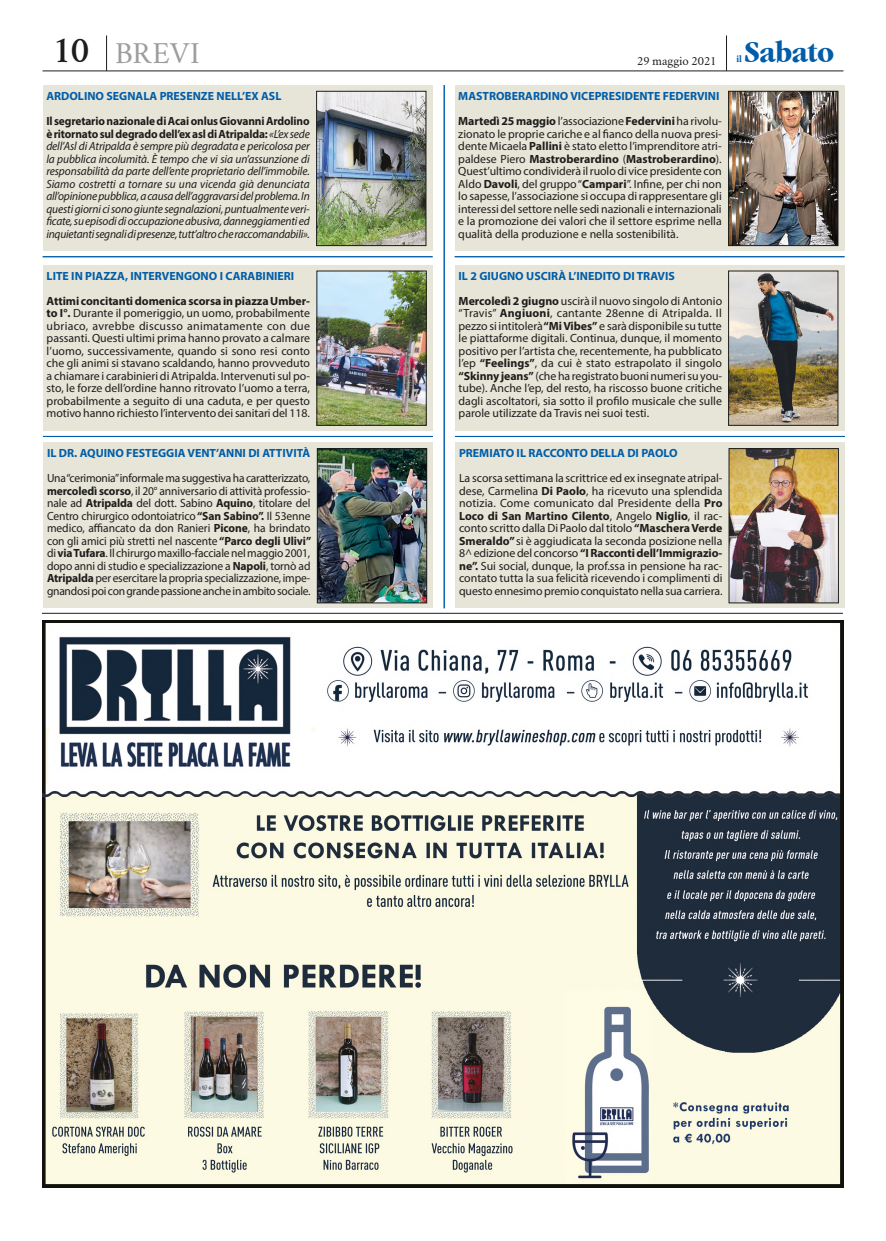
<style>
.page{position:relative;width:886px;height:1241px;background:#fff}
.page>*{position:absolute;margin:0;border:0;box-sizing:border-box;transform-origin:0 0}
.t1{font:700 condensed 31.25px "Garamond FC";color:#005da9;scale:1.1 1}
.t2{font:30px "Crimson";letter-spacing:.02em;color:#9d9d9d}
.t3{font:12.5px "Crimson";color:#1d1d1b}
.t4{font:11.88px/12.5px "Myriad Pro";letter-spacing:-.005em;color:#1d1d1b;text-align:justify}
.t5{font:italic 11.88px/12.5px "Myriad Pro";letter-spacing:-.02em;color:#1d1d1b;text-align:justify;scale:.96 1}
.t6{font:700 11.88px/25px "Myriad Pro";color:#005da9}
.t7{font:700 condensed 10px "Garamond FC";color:#005da9}
.s1{font-weight:600;font-size:37.5px;color:#1d1d1b}
.s2{font-weight:700;font-style:normal}
.s3{font-weight:700}
.s4{color:#1d1d1b}
.s5{font-weight:400;color:#1d1d1b}
</style>
<div class="page">
<hr style="left:43px;top:71px;width:800px;height:1px;background:#1d1d1b">
<hr style="left:726px;top:35px;width:1px;height:36px;background:#1d1d1b">
<hr style="left:106px;top:35px;width:1px;height:36px;background:#1d1d1b">
<hr style="left:42px;top:613px;width:801px;height:1px;background:#1d1d1b">
<div style="left:455px;top:85px;width:389px;height:166px;background:#e7e5d8"></div>
<div style="left:43px;top:85px;width:389px;height:166px;background:#e7e5d8"></div>
<div style="left:455px;top:442px;width:390px;height:166px;background:#e7e5d8"></div>
<div style="left:43px;top:442px;width:390px;height:166px;background:#e7e5d8"></div>
<div style="left:455px;top:265px;width:390px;height:165px;background:#e7e5d8"></div>
<div style="left:43px;top:265px;width:390px;height:165px;background:#e7e5d8"></div>
<hr style="left:455px;top:256px;width:390px;height:1px;background:#005da9">
<hr style="left:43px;top:256px;width:390px;height:1px;background:#005da9">
<hr style="left:444px;top:85px;width:1px;height:523px;background:#005da9">
<hr style="left:455px;top:436px;width:390px;height:1px;background:#005da9">
<hr style="left:43px;top:436px;width:390px;height:1px;background:#005da9">
<img style="left:43px;top:620px;width:800px;height:567px">
<img style="left:730px;top:93px;width:106px;height:151px">
<div style="left:728px;top:91px;width:110px;height:155px;border:1px solid #1d1d1b"></div>
<img style="left:318px;top:93px;width:106px;height:151px">
<div style="left:316px;top:91px;width:110px;height:155px;border:1px solid #1d1d1b"></div>
<img style="left:319px;top:450px;width:106px;height:151px">
<div style="left:317px;top:448px;width:110px;height:155px;border:1px solid #1d1d1b"></div>
<img style="left:319px;top:273px;width:105px;height:150px">
<img style="left:731px;top:450px;width:105px;height:151px">
<div style="left:729px;top:448px;width:109px;height:155px;border:1px solid #1d1d1b"></div>
<img style="left:730px;top:273px;width:106px;height:150px">
<div style="left:728px;top:271px;width:110px;height:154px;border:1px solid #1d1d1b"></div>
<h2 class="t2" style="left:53px;top:32px;width:148px"><span class="s1">10</span> BREVI</h2>
<p class="t6" style="left:46px;top:83px;width:237px">ARDOLINO SEGNALA PRESENZE NELL’EX ASL</p>
<p class="t5" style="left:46px;top:115px;width:276px"><span class="s2">Il segretario nazionale di Acai onlus Giovanni Ardolino è ritornato sul degrado dell’ex asl di Atripalda:</span> «L’ex sede dell’Asl di Atripalda è sempre più degradata e pericolosa per la pubblica incolumità. È tempo che vi sia un’assunzione di responsabilità da parte dell’ente proprietario dell’immobile.<br>Siamo costretti a tornare su una vicenda già denunciata all’opinione pubblica, a causa dell’aggravarsi del problema. In questi giorni ci sono giunte segnalazioni, puntualmente veri&shy;ficate, su episodi di occupazione abusiva, danneggiamenti ed inquietanti segnali di presenze, tutt’altro che raccomandabili».</p>
<p class="t6" style="left:47px;top:263px;width:249px">LITE IN PIAZZA, INTERVENGONO I CARABINIERI</p>
<p class="t4" style="left:47px;top:294px;width:265px"><span class="s3">Attimi concitanti domenica scorsa in piazza Umber&shy;to I°.</span> Durante il pomeriggio, un uomo, probabilmente ubriaco, avrebbe discusso animatamente con due passanti. Questi ultimi prima hanno provato a calmare l’uomo, successivamente, quando si sono resi conto che gli animi si stavano scaldando, hanno provveduto a chiamare i carabinieri di Atripalda. Intervenuti sul po&shy;sto, le forze dell’ordine hanno ritrovato l’uomo a terra, probabilmente a seguito di una caduta, e per questo motivo hanno richiesto l’intervento dei sanitari del 118.</p>
<p class="t6" style="left:47px;top:440px;width:265px">IL DR. AQUINO FESTEGGIA VENT’ANNI DI ATTIVITÀ</p>
<p class="t4" style="left:47px;top:472px;width:266px">Una “cerimonia” informale ma suggestiva ha caratterizzato, <span class="s3">mercoledì scorso</span>, il 20° anniversario di attività professio&shy;nale ad <span class="s3">Atripalda</span> del dott. Sabino <span class="s3">Aquino</span>, titolare del Centro chirurgico odontoiatrico <span class="s3">“San Sabino”.</span> Il 53enne medico, affiancato da don Ranieri <span class="s3">Picone</span>, ha brindato con gli amici più stretti nel nascente <span class="s3">“Parco degli Ulivi” </span>di <span class="s3">via Tufara</span>. Il chirurgo maxillo-facciale nel maggio 2001, dopo anni di studio e specializzazione a <span class="s3">Napoli</span>, tornò ad <span class="s3">Atripalda</span> per esercitare la propria specializzazione, impe&shy;gnandosi poi con grande passione anche in ambito sociale.</p>
<h1 class="t1" style="left:744px;top:34px;width:83px">Sabato</h1>
<p class="t3" style="left:637px;top:52px;width:81px">29 maggio 2021</p>
<p class="t7" style="left:736px;top:53px;width:7px">il</p>
<p class="t6" style="left:458px;top:83px;width:265px">MASTROBERARDINO VICEPRESIDENTE FEDERVINI<br><span class="s4">Martedì 25 maggio</span> <span class="s5">l’associazione</span> <span class="s4">Federvini</span> <span class="s5">ha rivolu-</span></p>
<p class="t4" style="left:458px;top:127px;width:265px">zionato le proprie cariche e al fianco della nuova presi&shy;dente Micaela <span class="s3">Pallini</span> è stato eletto l’imprenditore atri&shy;paldese Piero <span class="s3">Mastroberardino</span> (<span class="s3">Mastroberardino</span>).<br>Quest’ultimo condividerà il ruolo di vice presidente con Aldo <span class="s3">Davoli</span>, del gruppo “<span class="s3">Campari</span>”. Infine, per chi non lo sapesse, l’associazione si occupa di rappresentare gli interessi del settore nelle sedi nazionali e internazionali e la promozione dei valori che il settore esprime nella qualità della produzione e nella sostenibilità.</p>
<p class="t6" style="left:459px;top:263px;width:265px">IL 2 GIUGNO USCIRÀ L’INEDITO DI TRAVIS<br><span class="s4">Mercoledì 2 giugno</span> <span class="s5">uscirà il nuovo singolo di Antonio</span></p>
<p class="t4" style="left:459px;top:307px;width:265px">“Travis” <span class="s3">Angiuoni</span>, cantante 28enne di Atripalda. Il pezzo si intitolerà <span class="s3">“Mi Vibes”</span> e sarà disponibile su tutte le piattaforme digitali. Continua, dunque, il momento positivo per l’artista che, recentemente, ha pubblicato l’ep <span class="s3">“Feelings”</span>, da cui è stato estrapolato il singolo <span class="s3">“Skinny jeans”</span> (che ha registrato buoni numeri su you&shy;tube). Anche l’ep, del resto, ha riscosso buone critiche dagli ascoltatori, sia sotto il profilo musicale che sulle parole utilizzate da Travis nei suoi testi.</p>
<p class="t6" style="left:459px;top:440px;width:220px">PREMIATO IL RACCONTO DELLA DI PAOLO</p>
<p class="t4" style="left:459px;top:472px;width:265px">La scorsa settimana la scrittrice ed ex insegnate atripal&shy;dese, Carmelina <span class="s3">Di Paolo</span>, ha ricevuto una splendida notizia. Come comunicato dal Presidente della <span class="s3">Pro Loco di San Martino Cilento</span>, Angelo <span class="s3">Niglio</span>, il rac&shy;conto scritto dalla Di Paolo dal titolo <span class="s3">“Maschera Verde Smeraldo”</span> si è aggiudicata la seconda posizione nella 8^ edizione del concorso <span class="s3">“I Racconti dell’Immigrazio&shy;ne”.</span> Sui social, dunque, la prof.ssa in pensione ha rac&shy;contato tutta la sua felicità ricevendo i complimenti di questo ennesimo premio conquistato nella sua carriera.</p>
</div>
